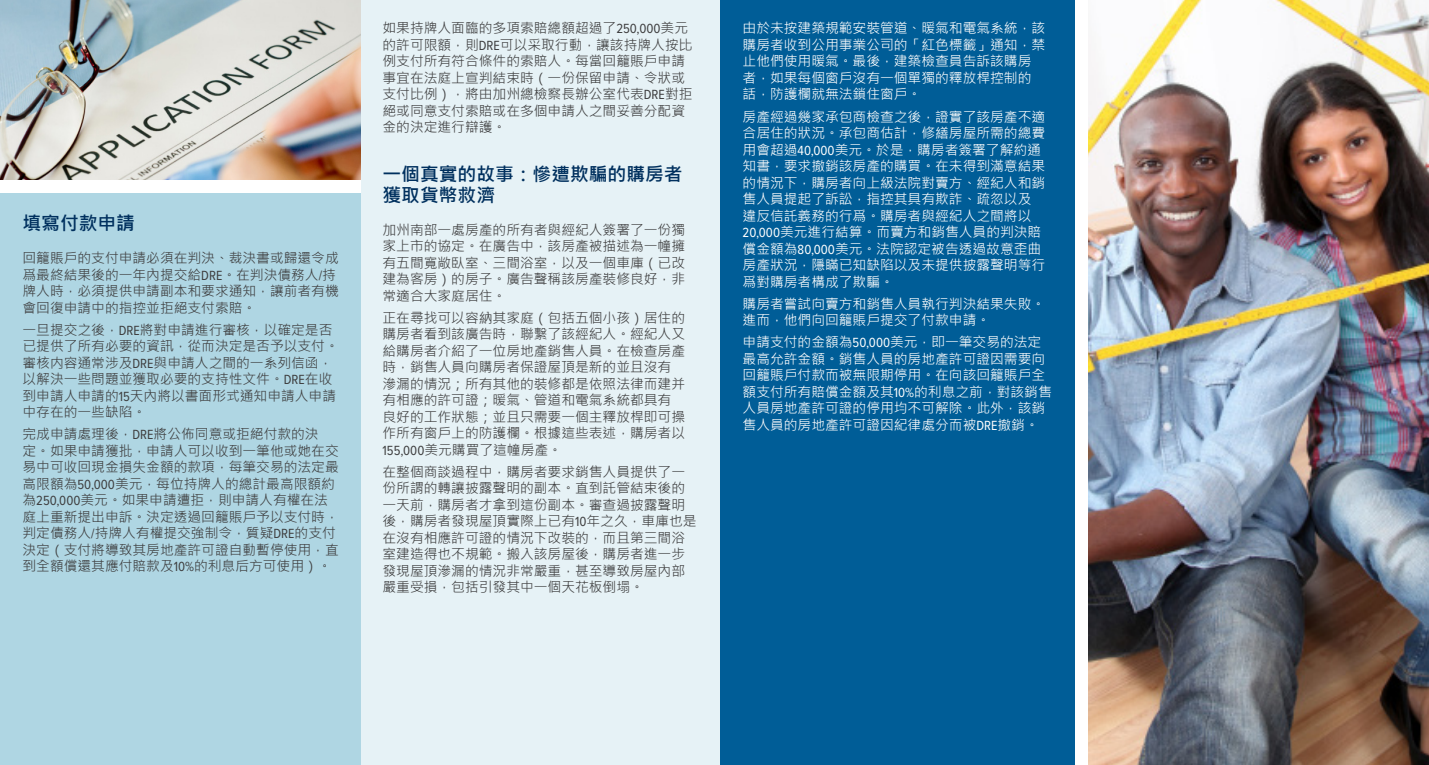
<style>
.page{position:relative;width:1429px;height:765px;background:#fff}
.page>*{position:absolute;margin:0;border:0;box-sizing:border-box;transform-origin:0 0}
.t1{font:700 18.75px/21.2px "Microsoft Jheng Hei";color:#00305e}
.t2{font:13.75px/16.5px "Microsoft Jheng Hei";color:#3e3e3f}
.t3{font:13.75px/16.5px "Microsoft Jheng Hei";color:#fff}
.s1{font-family:"Proxima Nova Cond"}
</style>
<div class="page">
<img style="left:1088px;top:0;width:341px;height:765px">
<div style="left:0;top:0;width:361px;height:765px;background:#afd6e3"></div>
<div style="left:361px;top:0;width:359px;height:765px;background:#e6f2f6"></div>
<div style="left:0;top:180px;width:361px;height:13px;background:#fff"></div>
<img style="left:0;top:0;width:361px;height:180px">
<div style="left:720px;top:0;width:355px;height:765px;background:#005d97"></div>
<h1 class="t1" style="left:22px;top:213px;width:114px">填寫付款申請</h1>
<p class="t2" style="left:22px;top:250px;width:318px">回籠賬戶的支付申請必須在判決、裁決書或歸還令成爲最終結果後的一年內提交給<span class="s1">DRE</span>。在判決債務人<span class="s1">/</span>持牌人時，必須提供申請副本和要求通知，讓前者有機會回復申請中的指控並拒絕支付索賠。</p>
<p class="t2" style="left:22px;top:321px;width:318px">一旦提交之後，<span class="s1">DRE</span>將對申請進行審核，以確定是否已提供了所有必要的資訊，從而決定是否予以支付。審核内容通常涉及<span class="s1">DRE</span>與申請人之間的一系列信函，以解決一些問題並獲取必要的支持性文件。<span class="s1">DRE</span>在收到申請人申請的<span class="s1">15</span>天內將以書面形式通知申請人申請中存在的一些缺陷。</p>
<p class="t2" style="left:22px;top:426px;width:318px">完成申請處理後，<span class="s1">DRE</span>將公佈同意或拒絕付款的決<br>定。如果申請獲批，申請人可以收到一筆他或她在交易中可收回現金損失金額的款項，每筆交易的法定最高限額為<span class="s1">50,000</span>美元，每位持牌人的總計最高限額約為<span class="s1">250,000</span>美元。如果申請遭拒，則申請人有權在法庭上重新提出申訴。決定透過回籠賬戶予以支付時，判定債務人<span class="s1">/</span>持牌人有權提交強制令，質疑<span class="s1">DRE</span>的支付決定（支付將導致其房地產許可證自動暫停使用，直到全額償還其應付賠款及<span class="s1">10%</span>的利息后方可使用）。</p>
<p class="t2" style="left:383px;top:20px;width:311px">如果持牌人面臨的多項索賠總額超過了<span class="s1">250,000</span>美元的許可限額，則<span class="s1">DRE</span>可以采取行動，讓該持牌人按比例支付所有符合條件的索賠人。每當回籠賬戶申請事宜在法庭上宣判結束時（一份保留申請、令狀或支付比例），將由加州總檢察長辦公室代表<span class="s1">DRE</span>對拒絕或同意支付索賠或在多個申請人之間妥善分配資金的決定進行辯護。</p>
<h1 class="t1" style="left:382px;top:163px;width:301px">一個真實的故事：慘遭欺騙的購房者獲取貨幣救濟</h1>
<p class="t2" style="left:382px;top:221px;width:304px;text-align:justify">加州南部一處房產的所有者與經紀人簽署了一份獨家上市的協定。在廣告中，該房產被描述為一幢擁有五間寬敞臥室、三間浴室，以及一個車庫（已改建為客房）的房子。廣告聲稱該房產裝修良好，非常適合大家庭居住。</p>
<p class="t2" style="left:382px;top:309px;width:304px">正在尋找可以容納其家庭（包括五個小孩）居住的購房者看到該廣告時，聯繫了該經紀人。經紀人又給購房者介紹了一位房地產銷售人員。在檢查房產時，銷售人員向購房者保證屋頂是新的並且沒有滲漏的情況；所有其他的裝修都是依照法律而建并有相應的許可證；暖氣、管道和電氣系統都具有良好的工作狀態；並且只需要一個主釋放桿即可操作所有窗戶上的防護欄。根據這些表述，購房者以<br><span class="s1">155,000</span>美元購買了這幢房產。</p>
<p class="t2" style="left:382px;top:464px;width:315px">在整個商談過程中，購房者要求銷售人員提供了一份所謂的轉讓披露聲明的副本。直到託管結束後的一天前，購房者才拿到這份副本。審查過披露聲明後，購房者發現屋頂實際上已有<span class="s1">10</span>年之久，車庫也是在沒有相應許可證的情況下改裝的，而且第三間浴室建造得也不規範。搬入該房屋後，購房者進一步發現屋頂滲漏的情況非常嚴重，甚至導致房屋內部嚴重受損，包括引發其中一個天花板倒塌。</p>
<p class="t3" style="left:742px;top:20px;width:304px">由於未按建築規範安裝管道、暖氣和電氣系統，該購房者收到公用事業公司的「紅色標籤」通知，禁止他們使用暖氣。最後，建築檢查員告訴該購房者，如果每個窗戶沒有一個單獨的釋放桿控制的話，防護欄就無法鎖住窗戶。</p>
<p class="t3" style="left:742px;top:108px;width:304px">房產經過幾家承包商檢查之後，證實了該房產不適合居住的狀況。承包商估計，修繕房屋所需的總費用會超過<span class="s1">40,000</span>美元。於是，購房者簽署了解約通知書，要求撤銷該房產的購買。在未得到滿意結果的情況下，購房者向上級法院對賣方、經紀人和銷售人員提起了訴訟，指控其具有欺詐、疏忽以及違反信託義務的行爲。購房者與經紀人之間將以<br><span class="s1">20,000</span>美元進行結算。而賣方和銷售人員的判決賠償金額為<span class="s1">80,000</span>美元。法院認定被告透過故意歪曲房產狀況，隱瞞已知缺陷以及未提供披露聲明等行爲對購房者構成了欺騙。</p>
<p class="t3" style="left:742px;top:295px;width:304px">購房者嘗試向賣方和銷售人員執行判決結果失敗。進而，他們向回籠賬戶提交了付款申請。</p>
<p class="t3" style="left:742px;top:334px;width:311px">申請支付的金額為<span class="s1">50,000</span>美元，即一筆交易的法定最高允許金額。銷售人員的房地產許可證因需要向回籠賬戶付款而被無限期停用。在向該回籠賬戶全額支付所有賠償金額及其<span class="s1">10%</span>的利息之前，對該銷售人員房地產許可證的停用均不可解除。此外，該銷售人員的房地產許可證因紀律處分而被<span class="s1">DRE</span>撤銷。</p>
</div>
